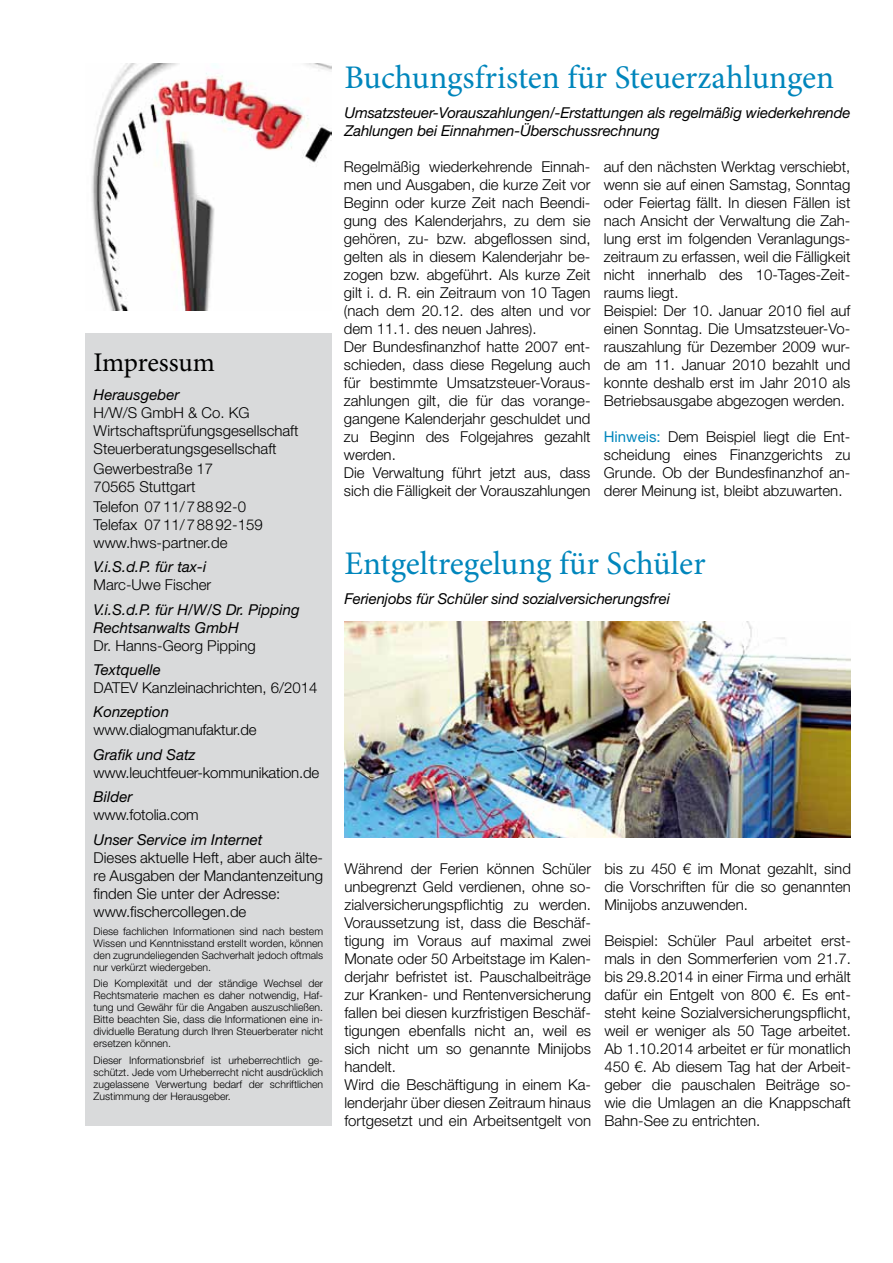
<style>
.page{position:relative;width:893px;height:1263px;background:#fff}
.page>*{position:absolute;margin:0;border:0;box-sizing:border-box;transform-origin:0 0}
.t1{font:33px "Minion Pro";color:#0086bc}
.t2{font:27px "Minion Pro";letter-spacing:-.01em;color:#000}
.t3{font:300 15px/18px "Helvetica Neue LT";color:#000}
.t4{font:italic 15px/18px "Helvetica Neue LT";letter-spacing:-.01em;color:#000}
.t5{font:300 10.5px/12px "Helvetica Neue LT";color:#000;text-align:justify}
.s1{font-weight:400;color:#0086bc}
</style>
<div class="page">
<img style="left:91px;top:64px;width:241px;height:247px">
<img style="left:344px;top:622px;width:506px;height:216px">
<div style="left:85px;top:334px;width:247px;height:792px;background:#d9dadb"></div>
<h2 class="t2" style="left:94px;top:345px;width:123px">Impressum</h2>
<p class="t4" style="left:94px;top:385px;width:87px">Herausgeber</p>
<p class="t3" style="left:94px;top:403px;width:207px">H/W/S GmbH &amp; Co. KG<br>Wirtschaftsprüfungsgesellschaft<br>Steuerberatungsgesellschaft</p>
<p class="t3" style="left:94px;top:459px;width:121px">Gewerbestraße 17<br>70565 Stuttgart</p>
<p class="t3" style="left:94px;top:497px;width:171px">Telefon 0711/78892-0<br>Telefax 0711/78892-159 www.hws-partner.de</p>
<p class="t4" style="left:94px;top:558px;width:114px">V.i.S.d.P. für tax-i</p>
<p class="t3" style="left:94px;top:576px;width:119px">Marc-Uwe Fischer</p>
<p class="t4" style="left:94px;top:600px;width:208px">V.i.S.d.P. für H/W/S Dr. Pipping<br>Rechtsanwalts GmbH</p>
<p class="t3" style="left:94px;top:636px;width:164px">Dr. Hanns-Georg Pipping</p>
<p class="t4" style="left:94px;top:660px;width:69px">Textquelle</p>
<p class="t3" style="left:94px;top:678px;width:225px">DATEV Kanzleinachrichten, 6/2014</p>
<p class="t4" style="left:94px;top:703px;width:77px">Konzeption</p>
<p class="t3" style="left:94px;top:721px;width:164px">www.dialogmanufaktur.de</p>
<p class="t4" style="left:94px;top:745px;width:103px">Grafik und Satz</p>
<p class="t3" style="left:94px;top:763px;width:227px">www.leuchtfeuer-kommunikation.de</p>
<p class="t4" style="left:94px;top:788px;width:40px">Bilder</p>
<p class="t3" style="left:94px;top:805px;width:107px">www.fotolia.com</p>
<p class="t4" style="left:94px;top:830px;width:170px">Unser Service im Internet</p>
<p class="t3" style="left:94px;top:848px;width:231px">Dieses aktuelle Heft, aber auch älte&shy;re Ausgaben der Mandantenzeitung finden Sie unter der Adresse: www.fischercollegen.de</p>
<p class="t5" style="left:94px;top:925px;width:231px">Diese fachlichen Informationen sind nach bestem Wissen und Kenntnisstand erstellt worden, können den zugrundeliegenden Sachverhalt jedoch oftmals nur verkürzt wiedergeben.</p>
<p class="t5" style="left:94px;top:977px;width:231px">Die Komplexität und der ständige Wechsel der Rechtsmaterie machen es daher notwendig, Haf&shy;tung und Gewähr für die Angaben auszuschließen.<br>Bitte beachten Sie, dass die Informationen eine in&shy;dividuelle Beratung durch Ihren Steuerberater nicht ersetzen können.</p>
<p class="t5" style="left:94px;top:1053px;width:231px">Dieser Informationsbrief ist urheberrechtlich ge&shy;schützt. Jede vom Urheberrecht nicht ausdrücklich zugelassene Verwertung bedarf der schriftlichen Zustimmung der Herausgeber.</p>
<h1 class="t1" style="left:344px;top:55px;width:491px">Buchungsfristen für Steuerzahlungen</h1>
<p class="t4" style="left:344px;top:103px;width:508px">Umsatzsteuer-Vorauszahlungen/-Erstattungen als regelmäßig wiederkehrende<br>Zahlungen bei Einnahmen-Überschussrechnung</p>
<p class="t3" style="left:344px;top:157px;width:248px">Regelmäßig wiederkehrende Einnah&shy;men und Ausgaben, die kurze Zeit vor Beginn oder kurze Zeit nach Beendi&shy;gung des Kalenderjahrs, zu dem sie gehören, zu- bzw. abgeflossen sind, gelten als in diesem Kalenderjahr be&shy;zogen bzw. abgeführt. Als kurze Zeit gilt i. d. R. ein Zeitraum von 10 Tagen (nach dem 20.12. des alten und vor dem 11.1. des neuen Jahres).<br>Der Bundesfinanzhof hatte 2007 ent&shy;schieden, dass diese Regelung auch für bestimmte Umsatzsteuer-Voraus&shy;zahlungen gilt, die für das vorange&shy;gangene Kalenderjahr geschuldet und zu Beginn des Folgejahres gezahlt werden.<br>Die Verwaltung führt jetzt aus, dass sich die Fälligkeit der Vorauszahlungen</p>
<p class="t3" style="left:604px;top:157px;width:248px">auf den nächsten Werktag verschiebt, wenn sie auf einen Samstag, Sonntag oder Feiertag fällt. In diesen Fällen ist nach Ansicht der Verwaltung die Zah&shy;lung erst im folgenden Veranlagungs&shy;zeitraum zu erfassen, weil die Fälligkeit nicht innerhalb des 10-Tages-Zeit&shy;raums liegt.<br>Beispiel: Der 10. Januar 2010 fiel auf einen Sonntag. Die Umsatzsteuer-Vo&shy;rauszahlung für Dezember 2009 wur&shy;de am 11. Januar 2010 bezahlt und konnte deshalb erst im Jahr 2010 als Betriebsausgabe abgezogen werden.</p>
<p class="t3" style="left:604px;top:427px;width:248px;text-align:justify"><span class="s1">Hinweis:</span> Dem Beispiel liegt die Ent&shy;scheidung eines Finanzgerichts zu Grunde. Ob der Bundesfinanzhof an&shy;derer Meinung ist, bleibt abzuwarten.</p>
<h1 class="t1" style="left:344px;top:541px;width:363px">Entgeltregelung für Schüler</h1>
<p class="t4" style="left:344px;top:589px;width:327px">Ferienjobs für Schüler sind sozialversicherungsfrei</p>
<p class="t3" style="left:344px;top:859px;width:248px">Während der Ferien können Schüler unbegrenzt Geld verdienen, ohne so&shy;zialversicherungspflichtig zu werden.<br>Voraussetzung ist, dass die Beschäf&shy;tigung im Voraus auf maximal zwei Monate oder 50 Arbeitstage im Kalen&shy;derjahr befristet ist. Pauschalbeiträge zur Kranken- und Rentenversicherung fallen bei diesen kurzfristigen Beschäf&shy;tigungen ebenfalls nicht an, weil es sich nicht um so genannte Minijobs handelt.<br>Wird die Beschäftigung in einem Ka&shy;lenderjahr über diesen Zeitraum hinaus fortgesetzt und ein Arbeitsentgelt von</p>
<p class="t3" style="left:604px;top:859px;width:248px;text-align:justify">bis zu 450 € im Monat gezahlt, sind die Vorschriften für die so genannten Minijobs anzuwenden.</p>
<p class="t3" style="left:604px;top:931px;width:248px;text-align:justify">Beispiel: Schüler Paul arbeitet erst&shy;mals in den Sommerferien vom 21.7. bis 29.8.2014 in einer Firma und erhält dafür ein Entgelt von 800 €. Es ent&shy;steht keine Sozialversicherungspflicht, weil er weniger als 50 Tage arbeitet.<br>Ab 1.10.2014 arbeitet er für monatlich 450 €. Ab diesem Tag hat der Arbeit&shy;geber die pauschalen Beiträge so&shy;wie die Umlagen an die Knappschaft Bahn-See zu entrichten.</p>
</div>
